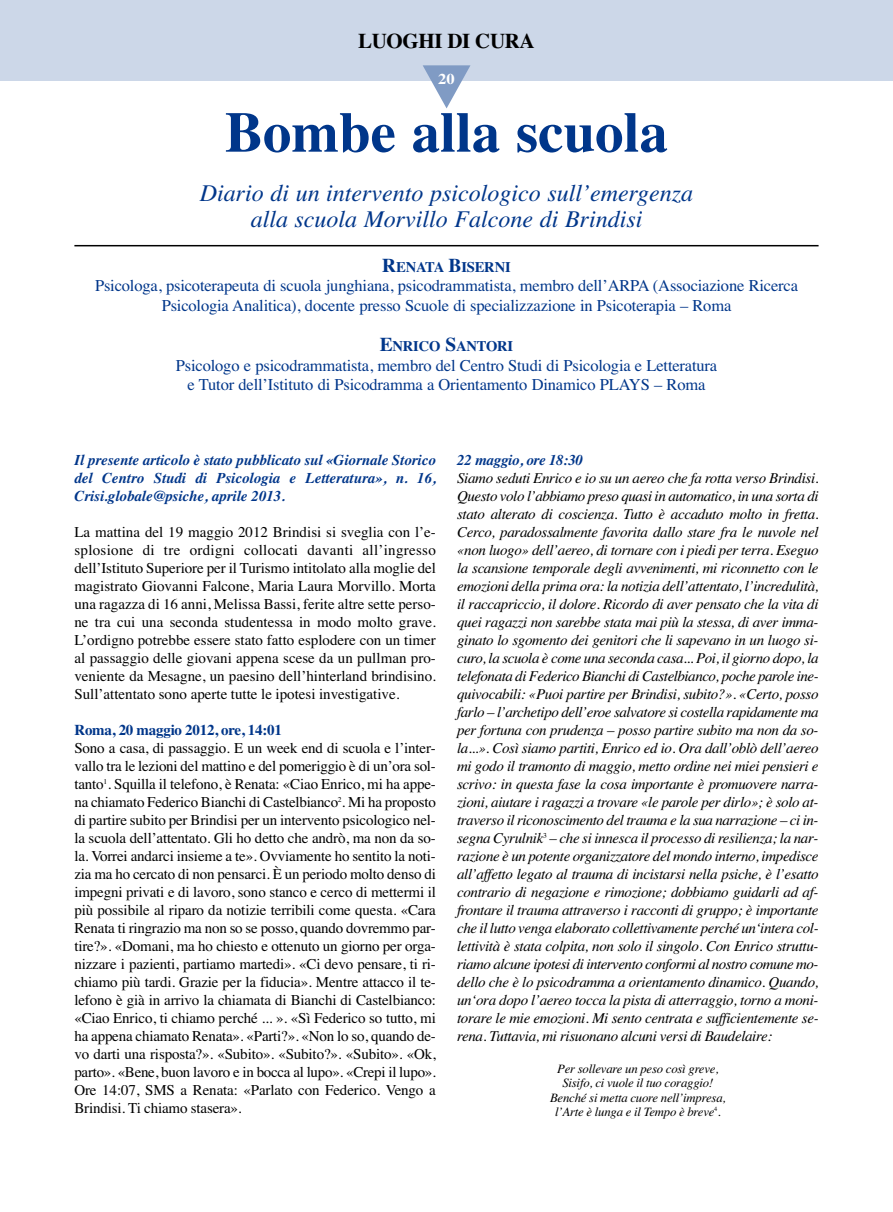
<style>
.page{position:relative;width:893px;height:1212px;background:#fff}
.page>*{position:absolute;margin:0;border:0;box-sizing:border-box;transform-origin:0 0}
.t1{font:700 57px "Times";color:#00368a}
.t2{font:italic 24px/25.5px "Times";color:#00368a;text-align:center}
.t3{font:700 21px "Times";letter-spacing:-.02em;color:#000}
.t4{font:16.5px/19.5px "Times";letter-spacing:-.01em;color:#00368a;text-align:center}
.t5{font:italic 15px/18px "Times";letter-spacing:-.025em;color:#000;text-align:justify}
.t6{font:15px/18px "Times";letter-spacing:-.005em;color:#000;text-align:justify}
.t7{font:italic 700 15px/18px "Times";letter-spacing:-.005em;color:#00368a;text-align:justify}
.t8{font:700 15px "Times";letter-spacing:-.015em;color:#00368a}
.t9{font:700 15px "Times";color:#fff;scale:1.1 1}
.t10{font:700 14.7px "Times";letter-spacing:-.015em;color:#00368a}
.t11{font:italic 12.75px/14.2px "Times";letter-spacing:-.015em;color:#000;text-align:center}
.s1{font-size:19.5px}
</style>
<div class="page">
<div style="left:0;top:0;width:893px;height:81px;background:#ccd7e8"></div>
<svg style="left:423px;top:65px;width:47px;height:43px"></svg>
<hr style="left:74px;top:245px;width:745px;height:1px;background:#000">
<h3 class="t3" style="left:358px;top:34px;width:178px">LUOGHI DI CURA</h3>
<p class="t9" style="left:438px;top:74px;width:16px">20</p>
<h1 class="t1" style="left:225px;top:112px;width:444px">Bombe alla scuola</h1>
<h2 class="t2" style="left:200px;top:182px;width:495px">Diario di un intervento psicologico sull’emergenza alla scuola Morvillo Falcone di Brindisi</h2>
<p class="t10" style="left:382px;top:261px;width:130px"><span class="s1">R</span>ENATA <span class="s1">B</span>ISERNI</p>
<p class="t4" style="left:95px;top:277px;width:705px">Psicologa, psicoterapeuta di scuola junghiana, psicodrammatista, membro dell’ARPA (Associazione Ricerca<br>Psicologia Analitica), docente presso Scuole di specializzazione in Psicoterapia – Roma</p>
<p class="t10" style="left:380px;top:341px;width:135px"><span class="s1">E</span>NRICO <span class="s1">S</span>ANTORI</p>
<p class="t4" style="left:176px;top:357px;width:543px">Psicologo e psicodrammatista, membro del Centro Studi di Psicologia e Letteratura e Tutor dell’Istituto di Psicodramma a Orientamento Dinamico PLAYS – Roma</p>
<p class="t7" style="left:74px;top:452px;width:363px">Il presente articolo è stato pubblicato sul «Giornale Storico del Centro Studi di Psicologia e Letteratura», n. 16, Crisi.globale@psiche, aprile 2013.</p>
<p class="t6" style="left:74px;top:524px;width:363px">La mattina del 19 maggio 2012 Brindisi si sveglia con l’e&shy;splosione di tre ordigni collocati davanti all’ingresso dell’Istituto Superiore per il Turismo intitolato alla moglie del magistrato Giovanni Falcone, Maria Laura Morvillo. Morta una ragazza di 16 anni, Melissa Bassi, ferite altre sette perso&shy;ne tra cui una seconda studentessa in modo molto grave.<br>L’ordigno potrebbe essere stato fatto esplodere con un timer al passaggio delle giovani appena scese da un pullman pro&shy;veniente da Mesagne, un paesino dell’hinterland brindisino.<br>Sull’attentato sono aperte tutte le ipotesi investigative.</p>
<p class="t8" style="left:74px;top:724px;width:209px">Roma, 20 maggio 2012, ore, 14:01</p>
<p class="t6" style="left:74px;top:740px;width:363px">Sono a casa, di passaggio. E un week end di scuola e l’inter&shy;vallo tra le lezioni del mattino e del pomeriggio è di un’ora sol&shy;tanto<sup>1</sup>. Squilla il telefono, è Renata: «Ciao Enrico, mi ha appe&shy;na chiamato Federico Bianchi di Castelbianco<sup>2</sup>. Mi ha proposto di partire subito per Brindisi per un intervento psicologico nel&shy;la scuola dell’attentato. Gli ho detto che andrò, ma non da so&shy;la. Vorrei andarci insieme a te». Ovviamente ho sentito la noti&shy;zia ma ho cercato di non pensarci. È un periodo molto denso di impegni privati e di lavoro, sono stanco e cerco di mettermi il più possibile al riparo da notizie terribili come questa. «Cara Renata ti ringrazio ma non so se posso, quando dovremmo par&shy;tire?». «Domani, ma ho chiesto e ottenuto un giorno per orga&shy;nizzare i pazienti, partiamo martedi». «Ci devo pensare, ti ri&shy;chiamo più tardi. Grazie per la fiducia». Mentre attacco il te&shy;lefono è già in arrivo la chiamata di Bianchi di Castelbianco: «Ciao Enrico, ti chiamo perché ... ». «Sì Federico so tutto, mi ha appena chiamato Renata». «Parti?». «Non lo so, quando de&shy;vo darti una risposta?». «Subito». «Subito?». «Subito». «Ok, parto». «Bene, buon lavoro e in bocca al lupo». «Crepi il lupo».<br>Ore 14:07, SMS a Renata: «Parlato con Federico. Vengo a Brindisi. Ti chiamo stasera».</p>
<p class="t7" style="left:457px;top:452px;width:127px">22 maggio, ore 18:30</p>
<p class="t5" style="left:457px;top:470px;width:363px">Siamo seduti Enrico e io su un aereo che fa rotta verso Brindisi.<br>Questo volo l’abbiamo preso quasi in automatico, in una sorta di stato alterato di coscienza. Tutto è accaduto molto in fretta.<br>Cerco, paradossalmente favorita dallo stare fra le nuvole nel «non luogo» dell’aereo, di tornare con i piedi per terra. Eseguo la scansione temporale degli avvenimenti, mi riconnetto con le emozioni della prima ora: la notizia dell’attentato, l’incredulità, il raccapriccio, il dolore. Ricordo di aver pensato che la vita di quei ragazzi non sarebbe stata mai più la stessa, di aver imma&shy;ginato lo sgomento dei genitori che li sapevano in un luogo si&shy;curo, la scuola è come una seconda casa... Poi, il giorno dopo, la telefonata di Federico Bianchi di Castelbianco, poche parole ine&shy;quivocabili: «Puoi partire per Brindisi, subito?». «Certo, posso farlo – l’archetipo dell’eroe salvatore si costella rapidamente ma per fortuna con prudenza – posso partire subito ma non da so&shy;la...». Così siamo partiti, Enrico ed io. Ora dall’oblò dell’aereo mi godo il tramonto di maggio, metto ordine nei miei pensieri e scrivo: in questa fase la cosa importante è promuovere narra&shy;zioni, aiutare i ragazzi a trovare «le parole per dirlo»; è solo at&shy;traverso il riconoscimento del trauma e la sua narrazione – ci in&shy;segna Cyrulnik<sup>3</sup> – che si innesca il processo di resilienza; la nar&shy;razione è un potente organizzatore del mondo interno, impedisce all’affetto legato al trauma di incistarsi nella psiche, è l’esatto contrario di negazione e rimozione; dobbiamo guidarli ad af&shy;frontare il trauma attraverso i racconti di gruppo; è importante che il lutto venga elaborato collettivamente perché un‘intera col&shy;lettività è stata colpita, non solo il singolo. Con Enrico struttu&shy;riamo alcune ipotesi di intervento conformi al nostro comune mo&shy;dello che è lo psicodramma a orientamento dinamico. Quando, un‘ora dopo l’aereo tocca la pista di atterraggio, torno a moni&shy;torare le mie emozioni. Mi sento centrata e sufficientemente se&shy;rena. Tuttavia, mi risuonano alcuni versi di Baudelaire:</p>
<p class="t11" style="left:550px;top:1063px;width:177px">Per sollevare un peso così greve, Sisifo, ci vuole il tuo coraggio!<br>Benché si metta cuore nell’impresa, l’Arte è lunga e il Tempo è breve<sup>4</sup>.</p>
</div>
